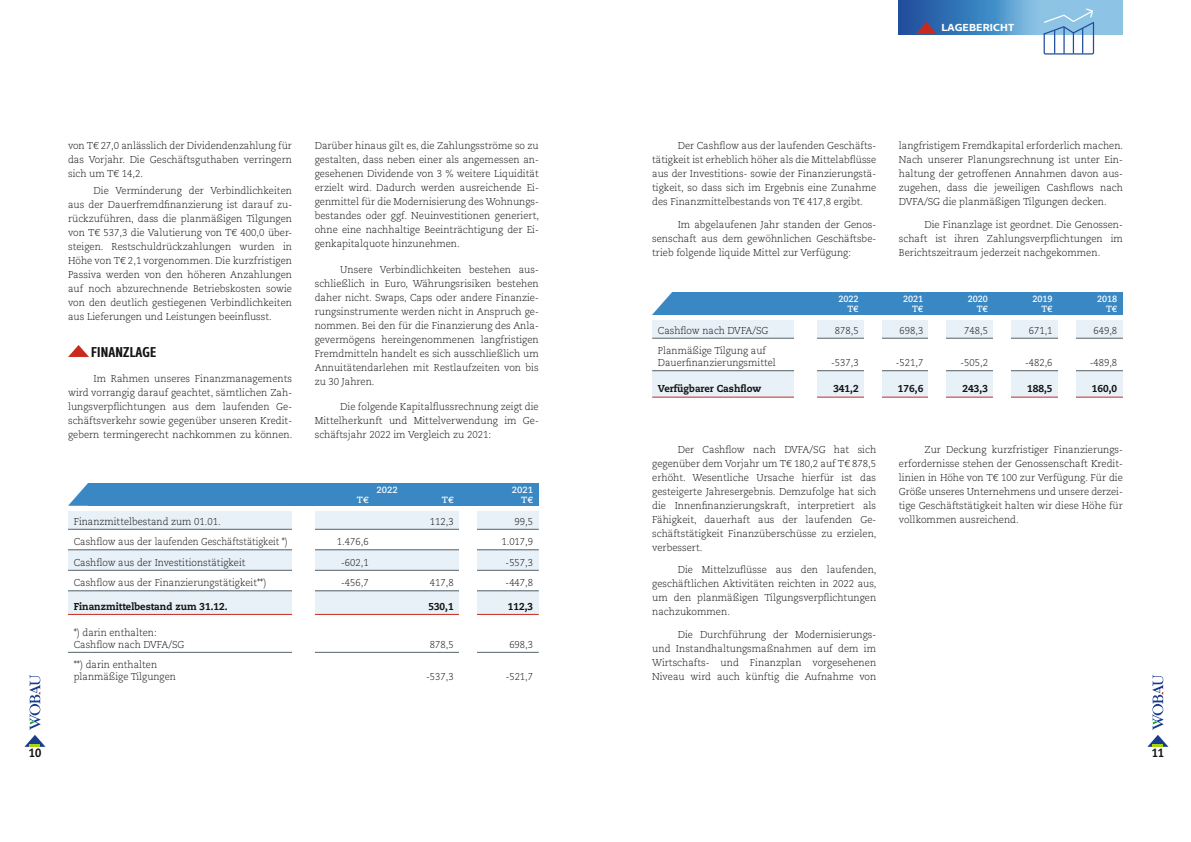
<style>
.page{position:relative;width:1191px;height:842px;background:#fff}
.page>*{position:absolute;margin:0;border:0;box-sizing:border-box;transform-origin:0 0}
.t1{font:700 14px "Interval Next Cond";letter-spacing:.01em;color:#131413}
.t2{font:800 12px "Caecilia LT Pro 85";color:#131413;scale:.88 1}
.t3{font:300 10px/14px "Caecilia LT Pro 45";color:#131413;text-align:justify;scale:.96 1}
.t4{font:300 10px/12px "Caecilia LT Pro 45";color:#131413;scale:.95 1}
.t5{font:800 10px "Caecilia LT Pro 85";color:#131413;scale:.95 1}
.t6{font:700 10px "Interval Next Wide";letter-spacing:.01em;color:#fff}
.t7{font:700 9px "Caecilia LT Pro 75";color:#fff;scale:.95 1}
.t8{font:700 9px "Caecilia LT Pro 75";color:#fff}
</style>
<div class="page">
<div style="left:652px;top:370px;width:471px;height:27px;background:#e8f0f8"></div>
<svg style="left:68px;top:345px;width:21px;height:12px"></svg>
<div style="left:68px;top:591px;width:471px;height:24px;background:#e8f0f8"></div>
<div style="left:68px;top:550px;width:471px;height:20px;background:#e8f0f8"></div>
<div style="left:68px;top:511px;width:471px;height:18px;background:#e8f0f8"></div>
<hr style="left:68px;top:529px;width:471px;height:1px;background:#566368">
<hr style="left:68px;top:549px;width:471px;height:1px;background:#566368">
<hr style="left:68px;top:570px;width:471px;height:1px;background:#566368">
<hr style="left:68px;top:590px;width:471px;height:1px;background:#566368">
<hr style="left:68px;top:614px;width:471px;height:1px;background:#ca2a1e">
<hr style="left:68px;top:652px;width:471px;height:1px;background:#566368">
<div style="left:68px;top:483px;width:471px;height:23px;background:#3988c4"></div>
<div style="left:459px;top:509px;width:17px;height:189px;background:#fff"></div>
<div style="left:292px;top:509px;width:23px;height:189px;background:#fff"></div>
<svg style="left:68px;top:483px;width:20px;height:23px"></svg>
<div style="left:652px;top:292px;width:471px;height:23px;background:#3988c4"></div>
<div style="left:652px;top:320px;width:471px;height:18px;background:#e8f0f8"></div>
<hr style="left:652px;top:338px;width:471px;height:1px;background:#566368">
<hr style="left:652px;top:370px;width:471px;height:1px;background:#566368">
<hr style="left:652px;top:397px;width:471px;height:1px;background:#ca2a1e">
<svg style="left:652px;top:292px;width:20px;height:23px"></svg>
<div style="left:864px;top:317px;width:17px;height:88px;background:#fff"></div>
<div style="left:794px;top:317px;width:22px;height:88px;background:#fff"></div>
<div style="left:929px;top:317px;width:17px;height:88px;background:#fff"></div>
<div style="left:993px;top:317px;width:17px;height:88px;background:#fff"></div>
<div style="left:1058px;top:317px;width:17px;height:88px;background:#fff"></div>
<svg style="left:899px;top:0;width:224px;height:34px;background:#5593c8"></svg>
<svg style="left:916px;top:22px;width:21px;height:12px"></svg>
<svg style="left:1042px;top:8px;width:53px;height:47px"></svg>
<svg style="left:24px;top:675px;width:21px;height:72px"></svg>
<svg style="left:1147px;top:675px;width:21px;height:72px"></svg>
<p class="t3" style="left:68px;top:139px;width:235px">von T€ 27,0 anlässlich der Dividendenzahlung für das Vorjahr. Die Geschäftsguthaben verringern sich um T€ 14,2.</p>
<p class="t3" style="left:68px;top:184px;width:235px;text-indent:26px">Die Verminderung der Verbindlichkeiten aus der Dauerfremdfinanzierung ist darauf zu&shy;rückzuführen, dass die planmäßigen Tilgungen von T€ 537,3 die Valutierung von T€ 400,0 über&shy;steigen. Restschuldrückzahlungen wurden in Höhe von T€ 2,1 vorgenommen. Die kurzfristigen Passiva werden von den höheren Anzahlungen auf noch abzurechnende Betriebskosten sowie von den deutlich gestiegenen Verbindlichkeiten aus Lieferungen und Leistungen beeinflusst.</p>
<h1 class="t1" style="left:91px;top:342px;width:66px">FINANZLAGE</h1>
<p class="t3" style="left:68px;top:372px;width:235px;text-indent:26px">Im Rahmen unseres Finanzmanagements wird vorrangig darauf geachtet, sämtlichen Zah&shy;lungsverpflichtungen aus dem laufenden Ge&shy;schäftsverkehr sowie gegenüber unseren Kredit&shy;gebern termingerecht nachkommen zu können.</p>
<p class="t3" style="left:315px;top:139px;width:235px">Darüber hinaus gilt es, die Zahlungsströme so zu gestalten, dass neben einer als angemessen an&shy;gesehenen Dividende von 3 % weitere Liquidität erzielt wird. Dadurch werden ausreichende Ei&shy;genmittel für die Modernisierung des Wohnungs&shy;bestandes oder ggf. Neuinvestitionen generiert, ohne eine nachhaltige Beeinträchtigung der Ei&shy;genkapitalquote hinzunehmen.</p>
<p class="t3" style="left:315px;top:262px;width:235px;text-indent:26px">Unsere Verbindlichkeiten bestehen aus&shy;schließlich in Euro, Währungsrisiken bestehen daher nicht. Swaps, Caps oder andere Finanzie&shy;rungsinstrumente werden nicht in Anspruch ge&shy;nommen. Bei den für die Finanzierung des Anla&shy;gevermögens hereingenommenen langfristigen Fremdmitteln handelt es sich ausschließlich um Annuitätendarlehen mit Restlaufzeiten von bis zu 30 Jahren.</p>
<p class="t3" style="left:315px;top:399px;width:235px;text-indent:26px">Die folgende Kapitalflussrechnung zeigt die Mittelherkunft und Mittelverwendung im Ge&shy;schäftsjahr 2022 im Vergleich zu 2021:</p>
<p class="t6" style="left:941px;top:20px;width:74px">LAGEBERICHT</p>
<p class="t3" style="left:652px;top:139px;width:235px;text-indent:26px">Der Cashflow aus der laufenden Geschäfts&shy;tätigkeit ist erheblich höher als die Mittelabflüsse aus der Investitions- sowie der Finanzierungstä&shy;tigkeit, so dass sich im Ergebnis eine Zunahme des Finanzmittelbestands von T€ 417,8 ergibt.</p>
<p class="t3" style="left:652px;top:217px;width:235px;text-indent:26px">Im abgelaufenen Jahr standen der Genos&shy;senschaft aus dem gewöhnlichen Geschäftsbe&shy;trieb folgende liquide Mittel zur Verfügung:</p>
<p class="t3" style="left:899px;top:139px;width:235px">langfristigem Fremdkapital erforderlich machen.<br>Nach unserer Planungsrechnung ist unter Ein&shy;haltung der getroffenen Annahmen davon aus&shy;zugehen, dass die jeweiligen Cashflows nach DVFA/SG die planmäßigen Tilgungen decken.</p>
<p class="t3" style="left:899px;top:217px;width:235px;text-indent:26px">Die Finanzlage ist geordnet. Die Genossen&shy;schaft ist ihren Zahlungsverpflichtungen im Berichtszeitraum jederzeit nachgekommen.</p>
<p class="t7" style="left:838px;top:293px;width:23px">2022</p>
<p class="t7" style="left:903px;top:293px;width:23px">2021</p>
<p class="t7" style="left:967px;top:293px;width:23px">2020</p>
<p class="t7" style="left:1032px;top:293px;width:23px">2019</p>
<p class="t7" style="left:1097px;top:293px;width:23px">2018</p>
<p class="t7" style="left:847px;top:303px;width:13px">T€</p>
<p class="t7" style="left:912px;top:303px;width:13px">T€</p>
<p class="t7" style="left:976px;top:303px;width:13px">T€</p>
<p class="t7" style="left:1041px;top:303px;width:13px">T€</p>
<p class="t7" style="left:1106px;top:303px;width:13px">T€</p>
<p class="t4" style="left:658px;top:324px;width:118px">Cashflow nach DVFA/SG</p>
<p class="t4" style="left:835px;top:324px;width:27px">878,5</p>
<p class="t4" style="left:899px;top:324px;width:27px">698,3</p>
<p class="t4" style="left:964px;top:324px;width:27px">748,5</p>
<p class="t4" style="left:1028px;top:324px;width:27px">671,1</p>
<p class="t4" style="left:1093px;top:324px;width:27px">649,8</p>
<p class="t4" style="left:658px;top:345px;width:126px">Planmäßige Tilgung auf<br>Dauerfinanzierungsmittel</p>
<p class="t4" style="left:831px;top:357px;width:30px">-537,3</p>
<p class="t4" style="left:895px;top:357px;width:30px">-521,7</p>
<p class="t4" style="left:960px;top:357px;width:30px">-505,2</p>
<p class="t4" style="left:1025px;top:357px;width:30px">-482,6</p>
<p class="t4" style="left:1089px;top:357px;width:30px">-489,8</p>
<p class="t5" style="left:658px;top:382px;width:110px">Verfügbarer Cashflow</p>
<p class="t5" style="left:833px;top:382px;width:28px">341,2</p>
<p class="t5" style="left:898px;top:382px;width:28px">176,6</p>
<p class="t5" style="left:962px;top:382px;width:28px">243,3</p>
<p class="t5" style="left:1027px;top:382px;width:28px">188,5</p>
<p class="t5" style="left:1092px;top:382px;width:28px">160,0</p>
<p class="t3" style="left:899px;top:442px;width:235px;text-indent:26px">Zur Deckung kurzfristiger Finanzierungs&shy;erfordernisse stehen der Genossenschaft Kredit&shy;linien in Höhe von T€ 100 zur Verfügung. Für die Größe unseres Unternehmens und unsere derzei&shy;tige Geschäftstätigkeit halten wir diese Höhe für</p>
<p class="t3" style="left:652px;top:442px;width:235px;text-indent:26px">Der Cashflow nach DVFA/SG hat sich gegenüber dem Vorjahr um T€ 180,2 auf T€ 878,5 erhöht. Wesentliche Ursache hierfür ist das gesteigerte Jahresergebnis. Demzufolge hat sich die Innenfinanzierungskraft, interpretiert als Fähigkeit, dauerhaft aus der laufenden Ge&shy;schäftstätigkeit Finanzüberschüsse zu erzielen, verbessert.</p>
<p class="t3" style="left:652px;top:563px;width:235px;text-indent:26px">Die Mittelzuflüsse aus den laufenden, geschäftlichen Aktivitäten reichten in 2022 aus, um den planmäßigen Tilgungsverpflichtungen nachzukommen.</p>
<p class="t3" style="left:652px;top:627px;width:235px;text-indent:26px">Die Durchführung der Modernisierungs&shy;und Instandhaltungsmaßnahmen auf dem im Wirtschafts- und Finanzplan vorgesehenen Niveau wird auch künftig die Aufnahme von</p>
<p class="t8" style="left:376px;top:484px;width:23px">2022</p>
<p class="t8" style="left:512px;top:484px;width:23px">2021</p>
<p class="t8" style="left:357px;top:494px;width:13px">T€</p>
<p class="t8" style="left:442px;top:494px;width:13px">T€</p>
<p class="t8" style="left:521px;top:494px;width:13px">T€</p>
<p class="t4" style="left:74px;top:515px;width:156px">Finanzmittelbestand zum 01.01.</p>
<p class="t4" style="left:430px;top:515px;width:27px">112,3</p>
<p class="t4" style="left:514px;top:515px;width:21px">99,5</p>
<p class="t3" style="left:899px;top:512px;width:126px">vollkommen ausreichend.</p>
<p class="t4" style="left:74px;top:536px;width:227px">Cashflow aus der laufenden Geschäftstätigkeit *)</p>
<p class="t4" style="left:337px;top:536px;width:35px">1.476,6</p>
<p class="t4" style="left:501px;top:536px;width:35px">1.017,9</p>
<p class="t4" style="left:74px;top:556px;width:182px">Cashflow aus der Investitionstätigkeit</p>
<p class="t4" style="left:341px;top:556px;width:30px">-602,1</p>
<p class="t4" style="left:505px;top:556px;width:30px">-557,3</p>
<p class="t4" style="left:74px;top:577px;width:204px">Cashflow aus der Finanzierungstätigkeit**)</p>
<p class="t4" style="left:341px;top:577px;width:30px">-456,7</p>
<p class="t4" style="left:430px;top:577px;width:27px">417,8</p>
<p class="t4" style="left:505px;top:577px;width:30px">-447,8</p>
<p class="t5" style="left:74px;top:599px;width:163px">Finanzmittelbestand zum 31.12.</p>
<p class="t5" style="left:428px;top:599px;width:28px">530,1</p>
<p class="t5" style="left:508px;top:599px;width:28px">112,3</p>
<p class="t4" style="left:74px;top:626px;width:118px">*) darin enthalten:<br>Cashflow nach DVFA/SG</p>
<p class="t4" style="left:430px;top:638px;width:27px">878,5</p>
<p class="t4" style="left:509px;top:638px;width:27px">698,3</p>
<p class="t4" style="left:74px;top:659px;width:109px">**) darin enthalten planmäßige Tilgungen</p>
<p class="t4" style="left:426px;top:671px;width:30px">-537,3</p>
<p class="t4" style="left:506px;top:671px;width:30px">-521,7</p>
<p class="t2" style="left:29px;top:744px;width:16px">10</p>
<p class="t2" style="left:1151px;top:744px;width:16px">11</p>
</div>
